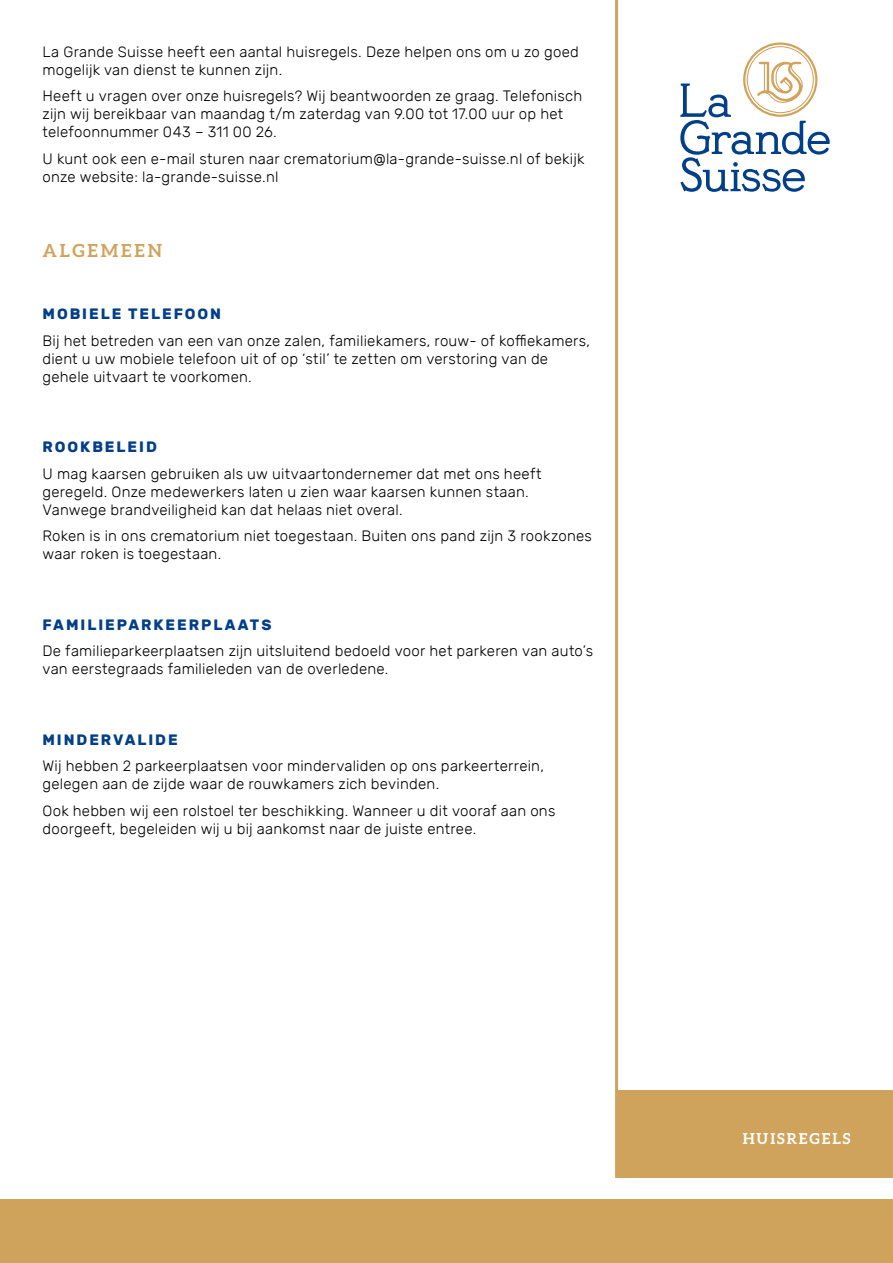
<style>
.page{position:relative;width:893px;height:1263px;background:#fff}
.page>*{position:absolute;margin:0;border:0;box-sizing:border-box;transform-origin:0 0}
.t1{font:700 18px "Aleo";letter-spacing:.16em;color:#d0a35c}
.t2{font:700 15.15px "Aleo";letter-spacing:.125em;color:#fff}
.t3{font:300 15px/18px "Rubik";letter-spacing:.015em;color:#000}
.t4{font:700 15px "Rubik";letter-spacing:.13em;color:#023f88}
</style>
<div class="page">
<div style="left:0;top:1199px;width:893px;height:64px;background:#d0a35c"></div>
<div style="left:617px;top:1091px;width:276px;height:87px;background:#d0a35c"></div>
<hr style="left:615px;top:0;width:3px;height:1178px;background:#d0a35c">
<svg style="left:680px;top:43px;width:150px;height:149px"></svg>
<p class="t3" style="left:43px;top:42px;width:538px">La Grande Suisse heeft een aantal huisregels. Deze helpen ons om u zo goed mogelijk van dienst te kunnen zijn.</p>
<p class="t3" style="left:43px;top:87px;width:541px">Heeft u vragen over onze huisregels? Wij beantwoorden ze graag. Telefonisch zijn wij bereikbaar van maandag t/m zaterdag van 9.00 tot 17.00 uur op het telefoonnummer 043 – 311 00 26.</p>
<p class="t3" style="left:43px;top:149px;width:543px">U kunt ook een e-mail sturen naar crematorium@la-grande-suisse.nl of bekijk onze website: la-grande-suisse.nl</p>
<p class="t1" style="left:43px;top:240px;width:121px">ALGEMEEN</p>
<p class="t4" style="left:43px;top:305px;width:180px">MOBIELE TELEFOON</p>
<p class="t3" style="left:43px;top:331px;width:549px">Bij het betreden van een van onze zalen, familiekamers, rouw- of koffiekamers, dient u uw mobiele telefoon uit of op ‘stil’ te zetten om verstoring van de gehele uitvaart te voorkomen.</p>
<p class="t4" style="left:43px;top:438px;width:116px">ROOKBELEID</p>
<p class="t3" style="left:43px;top:464px;width:501px">U mag kaarsen gebruiken als uw uitvaartondernemer dat met ons heeft geregeld. Onze medewerkers laten u zien waar kaarsen kunnen staan.<br>Vanwege brandveiligheid kan dat helaas niet overal.</p>
<p class="t3" style="left:43px;top:527px;width:551px">Roken is in ons crematorium niet toegestaan. Buiten ons pand zijn 3 rookzones waar roken is toegestaan.</p>
<p class="t4" style="left:43px;top:616px;width:230px">FAMILIEPARKEERPLAATS</p>
<p class="t3" style="left:43px;top:642px;width:552px">De familieparkeerplaatsen zijn uitsluitend bedoeld voor het parkeren van auto’s van eerstegraads familieleden van de overledene.</p>
<p class="t4" style="left:43px;top:731px;width:137px">MINDERVALIDE</p>
<p class="t3" style="left:43px;top:757px;width:503px">Wij hebben 2 parkeerplaatsen voor mindervaliden op ons parkeerterrein, gelegen aan de zijde waar de rouwkamers zich bevinden.</p>
<p class="t3" style="left:43px;top:802px;width:514px">Ook hebben wij een rolstoel ter beschikking. Wanneer u dit vooraf aan ons doorgeeft, begeleiden wij u bij aankomst naar de juiste entree.</p>
<p class="t2" style="left:743px;top:1129px;width:109px">HUISREGELS</p>
</div>
